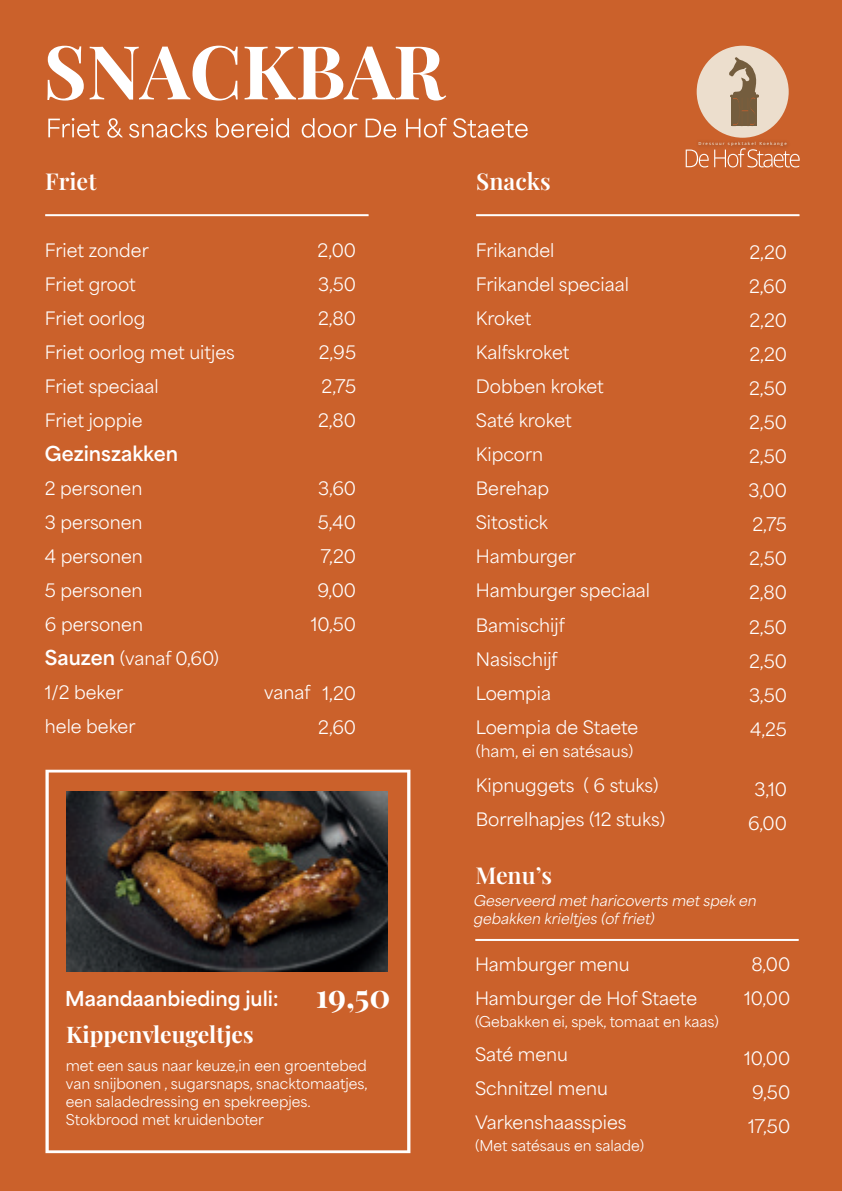
<style>
.page{position:relative;width:842px;height:1191px;background:#cb612b}
.page>*{position:absolute;margin:0;border:0;box-sizing:border-box;transform-origin:0 0}
.t1{font:32.6px "Playfair Display";color:#fff}
.t2{font:600 23.2px "Playfair Display";color:#fff}
.t3{font:22.8px "Playfair Display";color:#fff}
.t4{font:700 19.4px "Area Normal";color:#fff}
.t5{font:17.4px/34px "Area Normal";color:#fff}
.t6{font:15.4px "Area Normal";color:#fff}
.t7{font:14px/18px "Area Normal";color:#fff}
.t8{font:italic 14px/18px "Area Normal";color:#fff}
.t9{font:600 4.2px "Open Sans";letter-spacing:.26em;color:#eadbcb}
.s1{font-weight:700;font-size:19.4px}
</style>
<div class="page">
<div style="left:697px;top:46px;width:92px;height:92px;background:#ecdecd;border-radius:50%"></div>
<svg style="left:729px;top:57px;width:30px;height:69px"></svg>
<svg style="left:686px;top:152px;width:114px;height:15px"></svg>
<img style="left:685px;top:136px;width:102px;height:16px">
<svg style="left:47px;top:46px;width:37px;height:54px"></svg>
<svg style="left:90px;top:46px;width:148px;height:54px"></svg>
<svg style="left:245px;top:47px;width:201px;height:53px"></svg>
<svg style="left:48px;top:118px;width:51px;height:20px"></svg>
<svg style="left:107px;top:118px;width:16px;height:20px"></svg>
<svg style="left:129px;top:118px;width:78px;height:20px"></svg>
<svg style="left:216px;top:118px;width:73px;height:20px"></svg>
<svg style="left:302px;top:118px;width:55px;height:20px"></svg>
<svg style="left:366px;top:119px;width:30px;height:19px"></svg>
<svg style="left:406px;top:118px;width:41px;height:20px"></svg>
<svg style="left:453px;top:118px;width:75px;height:20px"></svg>
<svg style="left:45px;top:769px;width:365px;height:384px"></svg>
<img style="left:66px;top:791px;width:322px;height:180px">
<hr style="left:45px;top:214px;width:324px;height:2px;background:#fff">
<hr style="left:476px;top:214px;width:323px;height:2px;background:#fff">
<hr style="left:475px;top:939px;width:324px;height:2px;background:#fff">
<h2 class="t2" style="left:45px;top:163px;width:53px">Friet</h2>
<p class="t5" style="left:45px;top:231px;width:191px">Friet zonder<br>Friet groot<br>Friet oorlog<br>Friet oorlog met uitjes<br>Friet speciaal<br>Friet joppie</p>
<p class="t4" style="left:45px;top:436px;width:135px">Gezinszakken</p>
<p class="t5" style="left:45px;top:469px;width:176px">2 personen<br>3 personen<br>4 personen<br>5 personen<br>6 personen<br><span class="s1">Sauzen</span> (vanaf 0,60)<br>1/2 beker</p>
<p class="t5" style="left:45px;top:707px;width:92px">hele beker</p>
<p class="t5" style="left:318px;top:231px;width:40px;text-align:justify">2,00<br>3,50<br>2,80<br>2,95<br>2,75<br>2,80</p>
<p class="t5" style="left:311px;top:469px;width:47px;text-align:center">3,60<br>5,40<br>7,20<br>9,00<br>10,50</p>
<p class="t5" style="left:264px;top:673px;width:48px">vanaf</p>
<p class="t5" style="left:318px;top:673px;width:39px">1,20<br>2,60</p>
<p class="t4" style="left:65px;top:981px;width:215px">Maandaanbieding juli:</p>
<h3 class="t3" style="left:66px;top:1016px;width:189px">Kippenvleugeltjes</h3>
<h1 class="t1" style="left:316px;top:970px;width:76px">19,50</h1>
<p class="t7" style="left:66px;top:1055px;width:303px">met een saus naar keuze,in een groentebed van snijbonen , sugarsnaps, snacktomaatjes, een saladedressing en spekreepjes.<br>Stokbrood met kruidenboter</p>
<h2 class="t2" style="left:476px;top:163px;width:76px">Snacks</h2>
<p class="t5" style="left:476px;top:231px;width:176px">Frikandel<br>Frikandel speciaal<br>Kroket<br>Kalfskroket<br>Dobben kroket<br>Saté kroket<br>Kipcorn<br>Berehap<br>Sitostick<br>Hamburger<br>Hamburger speciaal<br>Bamischijf<br>Nasischijf<br>Loempia<br>Loempia de Staete</p>
<p class="t6" style="left:476px;top:738px;width:159px">(ham, ei en satésaus)</p>
<p class="t5" style="left:476px;top:765px;width:191px">Kipnuggets ( 6 stuks)<br>Borrelhapjes (12 stuks)</p>
<h2 class="t2" style="left:475px;top:857px;width:78px">Menu’s</h2>
<p class="t9" style="left:699px;top:140px;width:90px">Dressuur spektakel Koekange</p>
<p class="t5" style="left:748px;top:233px;width:40px;text-align:justify">2,20<br>2,60<br>2,20<br>2,20<br>2,50<br>2,50<br>2,50<br>3,00<br>2,75<br>2,50<br>2,80<br>2,50<br>2,50<br>3,50<br>4,25</p>
<p class="t5" style="left:748px;top:769px;width:40px;text-align:center">3,10<br>6,00</p>
<p class="t8" style="left:474px;top:890px;width:284px">Geserveerd met haricoverts met spek en gebakken krieltjes (of friet)</p>
<p class="t5" style="left:744px;top:945px;width:47px;text-align:center">8,00<br>10,00</p>
<p class="t5" style="left:475px;top:945px;width:224px">Hamburger menu<br>Hamburger de Hof Staete</p>
<p class="t7" style="left:475px;top:1011px;width:245px">(Gebakken ei, spek, tomaat en kaas)</p>
<p class="t5" style="left:475px;top:1035px;width:153px">Saté menu<br>Schnitzel menu<br>Varkenshaasspies</p>
<p class="t7" style="left:475px;top:1135px;width:171px">(Met satésaus en salade)</p>
<p class="t5" style="left:744px;top:1039px;width:47px;text-align:justify">10,00<br>9,50<br>17,50</p>
</div>
